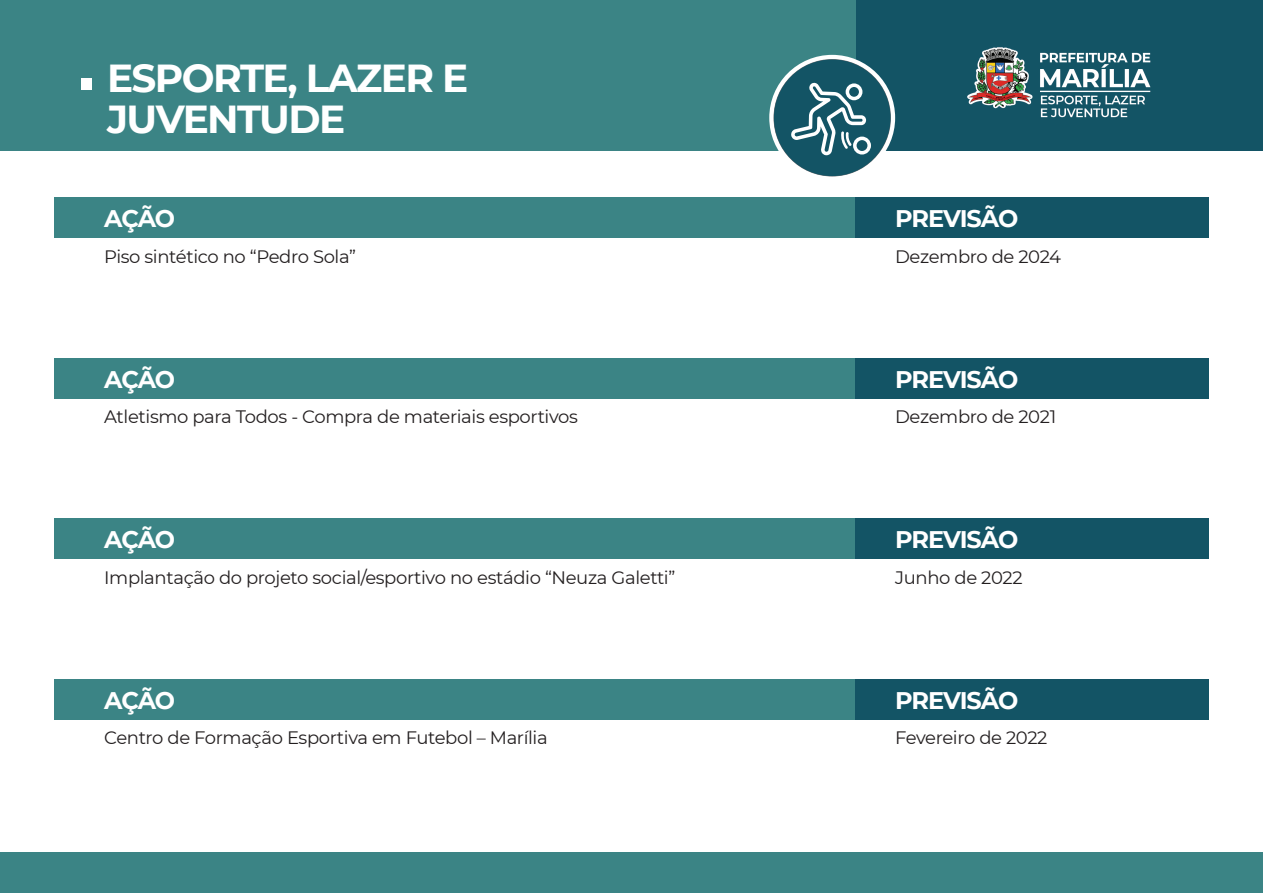
<style>
.page{position:relative;width:1263px;height:893px;background:#fff}
.page>*{position:absolute;margin:0;border:0;box-sizing:border-box;transform-origin:0 0}
.t1{font:700 39px/40.8px "Montserrat";letter-spacing:-.04em;color:#fff}
.t2{font:700 24px "Montserrat";letter-spacing:-.05em;color:#fff}
.t3{font:18px "Montserrat";letter-spacing:-.02em;color:#231f20}
</style>
<div class="page">
<div style="left:0;top:0;width:1263px;height:150px;background:#3b8485"></div>
<div style="left:856px;top:0;width:407px;height:150px;background:#135465"></div>
<div style="left:0;top:853px;width:1263px;height:40px;background:#3b8485"></div>
<div style="left:82px;top:79px;width:10px;height:11px;background:#fff"></div>
<svg style="left:771px;top:57px;width:122px;height:122px"></svg>
<div style="left:769px;top:55px;width:126px;height:126px;border:4px solid #fff;border-radius:50%"></div>
<div style="left:54px;top:198px;width:801px;height:40px;background:#3b8485"></div>
<div style="left:54px;top:358px;width:801px;height:41px;background:#3b8485"></div>
<div style="left:54px;top:519px;width:801px;height:40px;background:#3b8485"></div>
<div style="left:54px;top:679px;width:801px;height:41px;background:#3b8485"></div>
<div style="left:855px;top:198px;width:354px;height:40px;background:#135465"></div>
<div style="left:855px;top:358px;width:354px;height:41px;background:#135465"></div>
<div style="left:855px;top:519px;width:354px;height:40px;background:#135465"></div>
<div style="left:855px;top:679px;width:354px;height:41px;background:#135465"></div>
<div style="left:774px;top:59px;width:116px;height:117px;background:#135465;border-radius:50%"></div>
<svg style="left:791px;top:82px;width:80px;height:73px"></svg>
<img style="left:967px;top:48px;width:183px;height:70px">
<h1 class="t1" style="left:107px;top:56px;width:363px">ESPORTE, LAZER E<br>JUVENTUDE</h1>
<h2 class="t2" style="left:104px;top:202px;width:72px">AÇÃO</h2>
<h2 class="t2" style="left:895px;top:202px;width:125px">PREVISÃO</h2>
<p class="t3" style="left:104px;top:244px;width:253px">Piso sintético no “Pedro Sola”</p>
<p class="t3" style="left:895px;top:244px;width:167px">Dezembro de 2024</p>
<h2 class="t2" style="left:104px;top:362px;width:72px">AÇÃO</h2>
<h2 class="t2" style="left:895px;top:362px;width:125px">PREVISÃO</h2>
<p class="t3" style="left:104px;top:404px;width:475px">Atletismo para Todos - Compra de materiais esportivos</p>
<p class="t3" style="left:895px;top:404px;width:162px">Dezembro de 2021</p>
<h2 class="t2" style="left:104px;top:523px;width:72px">AÇÃO</h2>
<h2 class="t2" style="left:895px;top:523px;width:125px">PREVISÃO</h2>
<p class="t3" style="left:104px;top:565px;width:573px">Implantação do projeto social/esportivo no estádio “Neuza Galetti”</p>
<p class="t3" style="left:895px;top:565px;width:129px">Junho de 2022</p>
<h2 class="t2" style="left:104px;top:683px;width:72px">AÇÃO</h2>
<h2 class="t2" style="left:895px;top:683px;width:125px">PREVISÃO</h2>
<p class="t3" style="left:104px;top:726px;width:445px">Centro de Formação Esportiva em Futebol – Marília</p>
<p class="t3" style="left:895px;top:725px;width:154px">Fevereiro de 2022</p>
</div>
